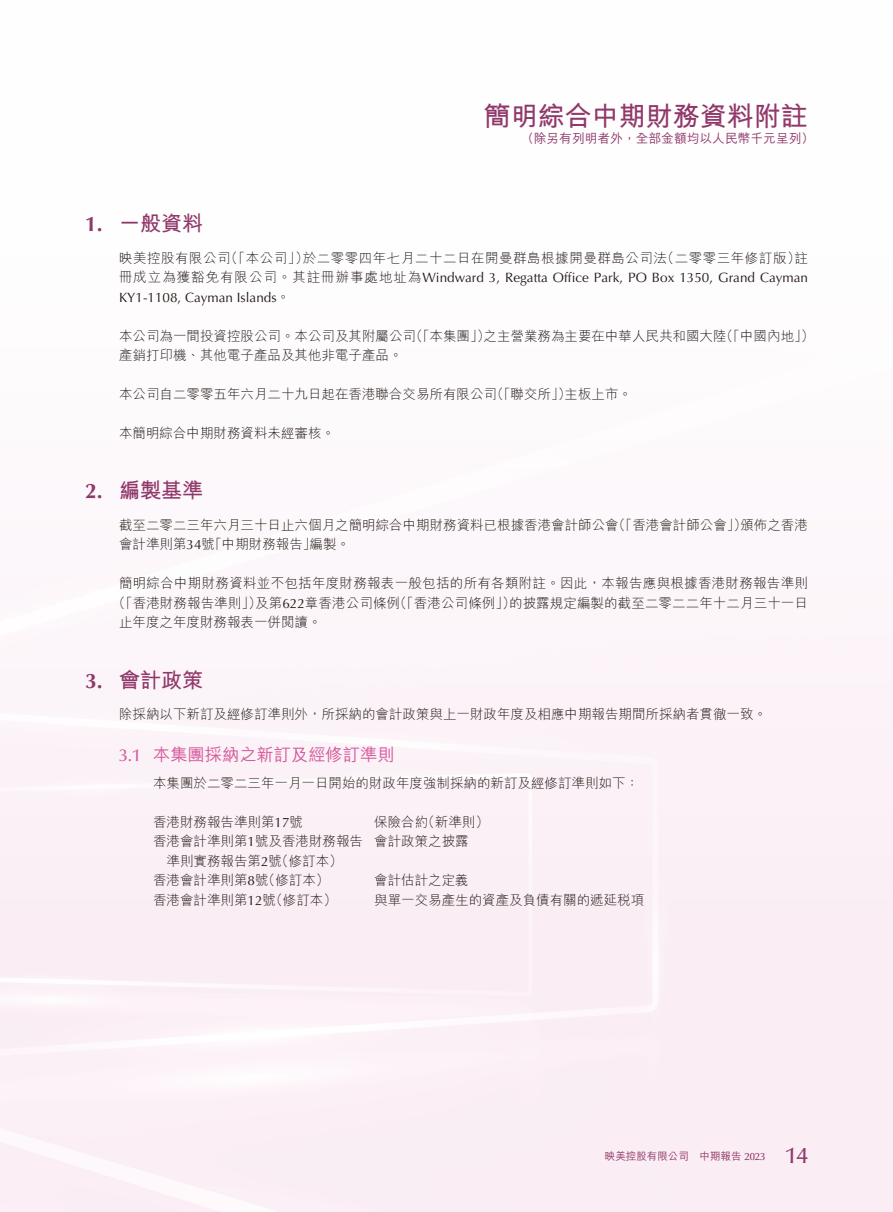
<style>
.page{position:relative;width:893px;height:1212px;background:#fff}
.page>*{position:absolute;margin:0;border:0;box-sizing:border-box;transform-origin:0 0}
.t1{font:700 27px "M Hei HK";color:#91386a}
.t2{font:500 22.5px "Optima LT Std";color:#91386a}
.t3{font:700 21px "M Hei HK";color:#91386a}
.t4{font:700 21px "Optima LT Std";color:#91386a}
.t5{font:500 17.25px "M Hei HK";color:#d65a9c}
.t6{font:500 17.25px "Optima LT Std";color:#d65a9c}
.t7{font:300 13.5px/19.5px "M Hei HK";color:#231916}
.t8{font:13.5px/19.5px "Optima LT Std";color:#231916}
.t9{font:300 13.5px/19.5px "M Hei HK";letter-spacing:.02em;color:#231916;text-align:right}
.t10{font:300 13.5px "M Hei HK";letter-spacing:.04em;color:#231916}
.t11{font:500 12.75px "M Hei HK";color:#91386a}
.t12{font:500 10.5px "M Hei HK";color:#91386a}
.s1{font-family:"M Hei HK";font-weight:300}
.s2{font-family:"Optima LT Std";font-weight:400}
.s3{font-family:"Optima LT Std"}
</style>
<div class="page">
<h1 class="t1" style="left:484px;top:97px;width:325px">簡明綜合中期財務資料附註</h1>
<p class="t11" style="left:521px;top:129px;width:295px">（除另有列明者外，全部金額均以人民幣千元呈列(</p>
<h3 class="t4" style="left:85px;top:212px;width:19px">1.</h3>
<h3 class="t3" style="left:119px;top:208px;width:86px">一般資料</h3>
<p class="t10" style="left:119px;top:251px;width:113px">映美控股有限公司</p>
<p class="t8" style="left:119px;top:268px;width:690px"><span class="s1">冊成立為獲豁免有限公司。其註冊辦事處地址為</span>Windward 3, Regatta Office Park, PO Box 1350, Grand Cayman<br>KY1-1108, Cayman Islands<span class="s1">。</span></p>
<p class="t7" style="left:720px;top:326px;width:96px">（「中國內地 (「</p>
<p class="t7" style="left:225px;top:248px;width:86px">（「本公司」）</p>
<p class="t10" style="left:661px;top:251px;width:149px">（二零零三年修訂版 註）</p>
<p class="t10" style="left:303px;top:251px;width:366px">於二零零四年七月二十二日在開曼群島根據開曼群島公司法</p>
<p class="t7" style="left:409px;top:326px;width:83px">（「本集團」）</p>
<p class="t7" style="left:119px;top:326px;width:299px">本公司為一間投資控股公司。本公司及其附屬公司產銷打印機、其他電子產品及其他非電子產品。</p>
<p class="t7" style="left:484px;top:326px;width:244px">之主營業務為主要在中華人民共和國大陸</p>
<p class="t7" style="left:490px;top:384px;width:82px">（「聯交所」）</p>
<p class="t7" style="left:119px;top:384px;width:380px">本公司自二零零五年六月二十九日起在香港聯合交易所有限公司</p>
<p class="t7" style="left:119px;top:423px;width:217px">本簡明綜合中期財務資料未經審核。</p>
<p class="t7" style="left:565px;top:384px;width:69px">主板上市。</p>
<h3 class="t4" style="left:85px;top:479px;width:19px">2.</h3>
<h3 class="t3" style="left:119px;top:475px;width:86px">編製基準</h3>
<p class="t7" style="left:310px;top:515px;width:311px;text-indent:-191px">截至二零二三年六月三十日止六個月之簡明綜合中期財務資料已根據香港會計師公會編製。</p>
<p class="t7" style="left:612px;top:515px;width:137px">（「香港會計師公會」）</p>
<p class="t7" style="left:740px;top:515px;width:69px">頒佈之香港</p>
<p class="t7" style="left:119px;top:534px;width:199px">會計準則第<span class="s2">34</span> 「號中期財務報告」</p>
<p class="t9" style="left:119px;top:573px;width:690px">簡明綜合中期財務資料並不包括年度財務報表一般包括的所有各類附註。因此，本報告應與根據香港財務報告準則的披露規定編製的截至二零二二年十二月三十一日</p>
<p class="t7" style="left:119px;top:593px;width:204px;text-indent:-7px">（「香港財務報告準則」）<br>止年度之年度財務報表一併閱讀。</p>
<p class="t7" style="left:393px;top:593px;width:124px">（「香港公司條例」）</p>
<p class="t7" style="left:255px;top:593px;width:146px">及第<span class="s2">622</span>章香港公司條例</p>
<h3 class="t4" style="left:85px;top:668px;width:19px">3.</h3>
<h3 class="t3" style="left:119px;top:664px;width:86px">會計政策</h3>
<p class="t7" style="left:119px;top:704px;width:650px">除採納以下新訂及經修訂準則外，所採納的會計政策與上一財政年度及相應中期報告期間所採納者貫徹一致。</p>
<p class="t5" style="left:153px;top:742px;width:243px">本集團採納之新訂及經修訂準則</p>
<p class="t6" style="left:119px;top:746px;width:23px">3.1</p>
<p class="t7" style="left:153px;top:773px;width:488px">本集團於二零二三年一月一日開始的財政年度強制採納的新訂及經修訂準則如下：</p>
<p class="t7" style="left:421px;top:812px;width:69px">（新準則(</p>
<p class="t7" style="left:153px;top:812px;width:152px">香港財務報告準則第<span class="s2">17</span>號</p>
<p class="t7" style="left:153px;top:831px;width:212px">香港會計準則第<span class="s2">1</span>號及香港財務報告</p>
<p class="t7" style="left:167px;top:851px;width:178px">準則實務報告第 （號<span class="s2">2</span> 修訂本(</p>
<p class="t7" style="left:374px;top:812px;width:55px">保險合約</p>
<p class="t7" style="left:374px;top:831px;width:96px">會計政策之披露</p>
<p class="t7" style="left:374px;top:870px;width:96px">會計估計之定義</p>
<p class="t7" style="left:153px;top:870px;width:178px">香港會計準則第 （號<span class="s2">8</span> 修訂本）</p>
<p class="t7" style="left:153px;top:890px;width:185px">香港會計準則第<span class="s2">12</span> （號修訂本）</p>
<p class="t7" style="left:374px;top:890px;width:271px">與單一交易產生的資產及負債有關的遞延稅項</p>
<p class="t12" style="left:605px;top:1148px;width:85px">映美控股有限公司</p>
<p class="t12" style="left:699px;top:1148px;width:67px">中期報告 <span class="s3">2023</span></p>
<h2 class="t2" style="left:785px;top:1142px;width:24px">14</h2>
</div>
